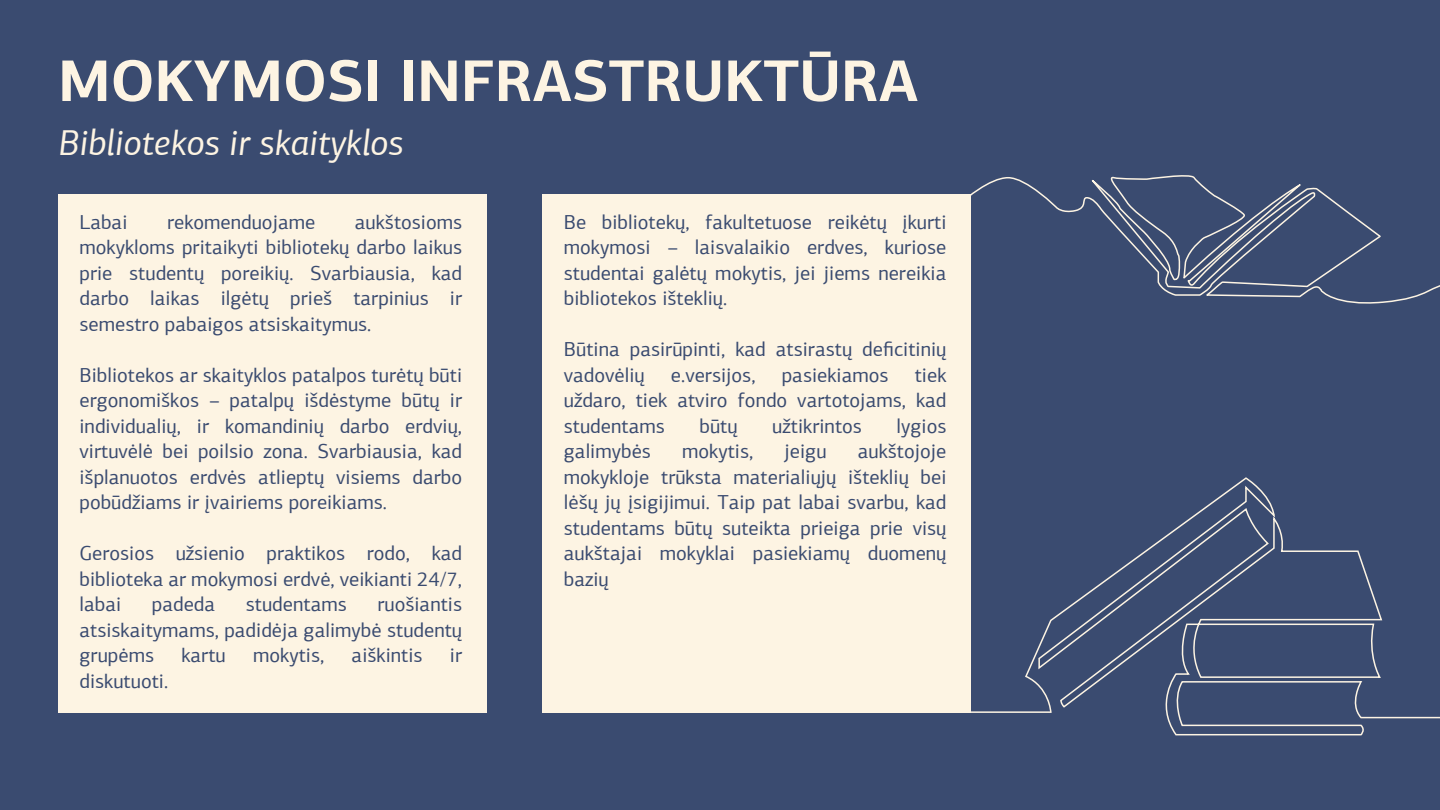
<style>
.page{position:relative;width:1440px;height:810px;background:#3a4b70}
.page>*{position:absolute;margin:0;border:0;box-sizing:border-box;transform-origin:0 0}
.t1{font:700 58.88px "PF Agora Sans Pro";color:#fdf4e3}
.t2{font:italic 36px "PF Agora Sans Pro";color:#fdf4e3}
.t3{font:20.25px/25.5px "PF Agora Sans Pro";color:#3a4b70;text-align:justify}
</style>
<div class="page">
<div style="left:58px;top:194px;width:428px;height:519px;background:#fdf4e3"></div>
<div style="left:542px;top:194px;width:428px;height:519px;background:#fdf4e3"></div>
<svg style="left:970px;top:478px;width:470px;height:258px"></svg>
<svg style="left:970px;top:175px;width:470px;height:136px"></svg>
<h1 class="t1" style="left:58px;top:44px;width:861px">MOKYMOSI INFRASTRUKTŪRA</h1>
<h2 class="t2" style="left:58px;top:121px;width:347px">Bibliotekos ir skaityklos</h2>
<p class="t3" style="left:80px;top:209px;width:384px;text-indent:275px">aukštosioms mokykloms pritaikyti bibliotekų darbo laikus prie studentų poreikių. Svarbiausia, kad darbo laikas ilgėtų prieš tarpinius ir semestro pabaigos atsiskaitymus.</p>
<p class="t3" style="left:80px;top:362px;width:384px">Bibliotekos ar skaityklos patalpos turėtų būti ergonomiškos – patalpų išdėstyme būtų ir individualių, ir komandinių darbo erdvių, virtuvėlė bei poilsio zona. Svarbiausia, kad išplanuotos erdvės atlieptų visiems darbo pobūdžiams ir įvairiems poreikiams.</p>
<p class="t3" style="left:80px;top:541px;width:384px">Gerosios užsienio praktikos rodo, kad biblioteka ar mokymosi erdvė, veikianti 24/7, labai</p>
<p class="t3" style="left:80px;top:209px;width:50px">Labai</p>
<p class="t3" style="left:167px;top:209px;width:150px">rekomenduojame</p>
<p class="t3" style="left:80px;top:592px;width:384px;text-indent:298px">ruošiantis atsiskaitymams, padidėja galimybė studentų grupėms</p>
<p class="t3" style="left:152px;top:592px;width:65px">padeda</p>
<p class="t3" style="left:246px;top:592px;width:103px">studentams</p>
<p class="t3" style="left:181px;top:643px;width:46px">kartu</p>
<p class="t3" style="left:253px;top:643px;width:73px">mokytis,</p>
<p class="t3" style="left:352px;top:643px;width:73px">aiškintis</p>
<p class="t3" style="left:450px;top:643px;width:14px">ir</p>
<p class="t3" style="left:80px;top:668px;width:90px">diskutuoti.</p>
<p class="t3" style="left:564px;top:209px;width:384px">Be bibliotekų, fakultetuose reikėtų įkurti mokymosi – laisvalaikio erdves, kuriose studentai galėtų mokytis, jei jiems nereikia bibliotekos išteklių.</p>
<p class="t3" style="left:564px;top:337px;width:384px">Būtina pasirūpinti, kad atsirastų deficitinių vadovėlių</p>
<p class="t3" style="left:564px;top:362px;width:384px;text-indent:351px">tiek uždaro, tiek atviro fondo vartotojams, kad studentams</p>
<p class="t3" style="left:671px;top:362px;width:86px">e.versijos,</p>
<p class="t3" style="left:782px;top:362px;width:108px">pasiekiamos</p>
<p class="t3" style="left:699px;top:413px;width:40px">būtų</p>
<p class="t3" style="left:772px;top:413px;width:91px">užtikrintos</p>
<p class="t3" style="left:897px;top:413px;width:51px">lygios</p>
<p class="t3" style="left:564px;top:439px;width:384px;text-indent:294px">aukštojoje mokykloje trūksta materialiųjų išteklių bei lėšų jų įsigijimui. Taip pat labai svarbu, kad studentams būtų suteikta prieiga prie visų aukštajai mokyklai pasiekiamų duomenų bazių</p>
<p class="t3" style="left:564px;top:439px;width:89px">galimybės</p>
<p class="t3" style="left:682px;top:439px;width:73px">mokytis,</p>
<p class="t3" style="left:785px;top:439px;width:44px">jeigu</p>
</div>
